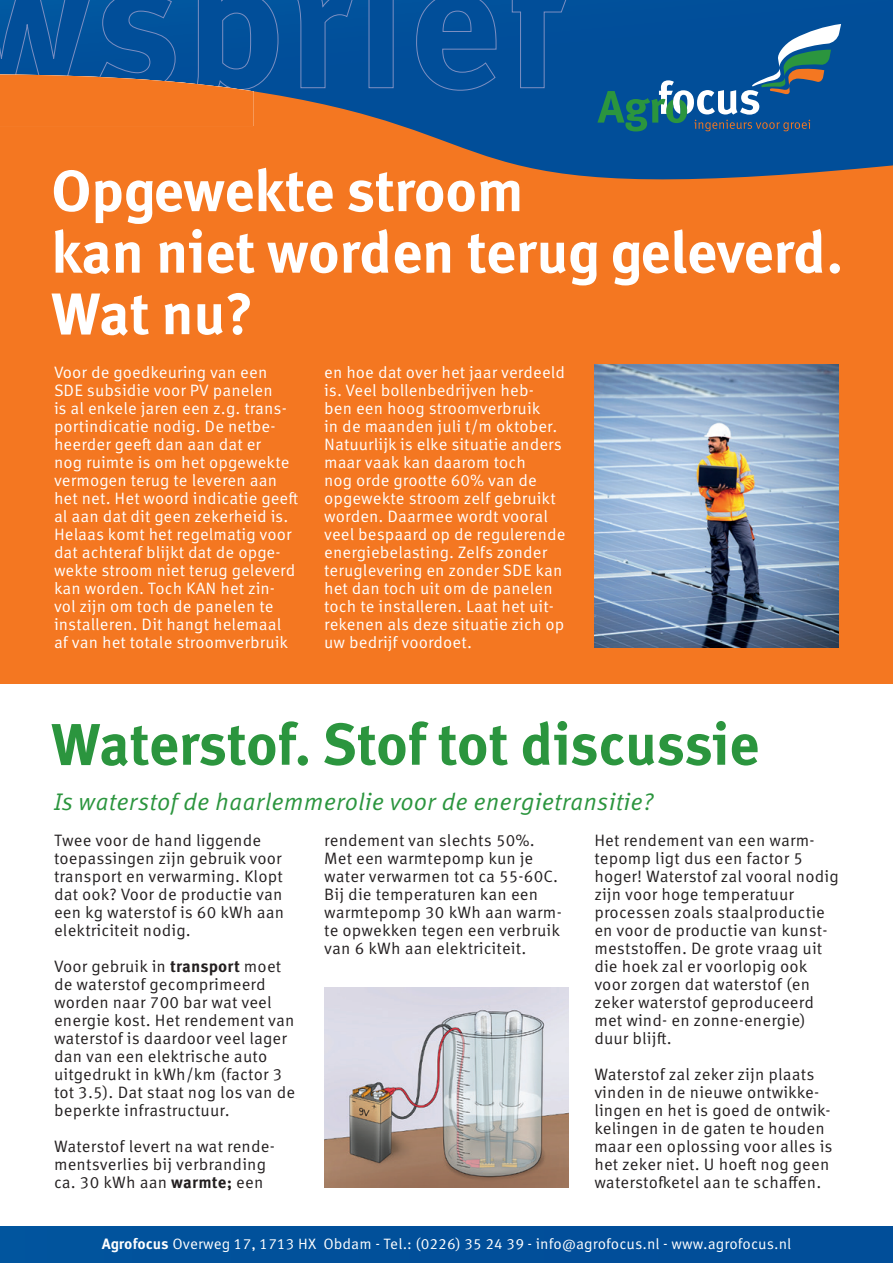
<style>
.page{position:relative;width:893px;height:1263px;background:#fff}
.page>*{position:absolute;margin:0;border:0;box-sizing:border-box;transform-origin:0 0}
.t1{font:700 58.5px/61.5px "Meta Correspondence Pro";letter-spacing:-.015em;color:#fff}
.t2{font:700 58.5px "Meta Correspondence Pro";letter-spacing:-.02em;color:#2b953e}
.t3{font:italic 24px "Meta Correspondence Pro";letter-spacing:.005em;color:#2b953e}
.t4{font:16.5px/18px "Meta Correspondence Pro";letter-spacing:.01em;color:#231f20}
.t5{font:16.5px/18px "Meta Correspondence Pro";letter-spacing:.005em;color:#fff}
.t6{font:15px "Meta Correspondence Pro";letter-spacing:.005em;color:#fff}
.s1{font-weight:700}
</style>
<div class="page">
<div style="left:0;top:55px;width:893px;height:629px;background:#f47721"></div>
<svg style="left:258px;top:0;width:635px;height:180px"></svg>
<svg style="left:0;top:0;width:573px;height:92px;background:#06529b"></svg>
<div style="left:0;top:1227px;width:893px;height:36px;background:#014f9a"></div>
<svg style="left:597px;top:24px;width:244px;height:107px;background:#216398"></svg>
<svg style="left:0;top:61px;width:254px;height:65px"></svg>
<img style="left:324px;top:987px;width:245px;height:201px">
<img style="left:594px;top:365px;width:245px;height:283px">
<p class="t1" style="left:51px;top:156px;width:475px">Opgewekte stroom</p>
<p class="t1" style="left:51px;top:218px;width:794px">kan niet worden terug geleverd.<br>Wat nu?</p>
<p class="t5" style="left:54px;top:362px;width:246px">Voor de goedkeuring van een<br>SDE subsidie voor PV panelen<br>is al enkele jaren een z.g. trans&shy;portindicatie nodig. De netbe&shy;heerder geeft dan aan dat er<br>nog ruimte is om het opgewekte vermogen terug te leveren aan het net. Het woord indicatie geeft al aan dat dit geen zekerheid is.<br>Helaas komt het regelmatig voor dat achteraf blijkt dat de opge&shy;wekte stroom niet terug geleverd kan worden. Toch KAN het zin&shy;vol zijn om toch de panelen te installeren. Dit hangt helemaal af van het totale stroomverbruik</p>
<p class="t5" style="left:324px;top:362px;width:243px">en hoe dat over het jaar verdeeld is. Veel bollenbedrijven heb&shy;ben een hoog stroomverbruik<br>in de maanden juli t/m oktober.<br>Natuurlijk is elke situatie anders maar vaak kan daarom toch<br>nog orde grootte 60% van de opgewekte stroom zelf gebruikt worden. Daarmee wordt vooral veel bespaard op de regulerende energiebelasting. Zelfs zonder teruglevering en zonder SDE kan het dan toch uit om de panelen toch te installeren. Laat het uit&shy;rekenen als deze situatie zich op uw bedrijf voordoet.</p>
<p class="t2" style="left:51px;top:698px;width:710px">Waterstof. Stof tot discussie</p>
<p class="t3" style="left:54px;top:783px;width:601px">Is waterstof de haarlemmerolie voor de energietransitie?</p>
<p class="t4" style="left:54px;top:830px;width:232px">Twee voor de hand liggende toepassingen zijn gebruik voor transport en verwarming. Klopt dat ook? Voor de productie van een kg waterstof is 60 kWh aan elektriciteit nodig.</p>
<p class="t4" style="left:54px;top:956px;width:243px">Voor gebruik in <span class="s1">transport</span> moet de waterstof gecomprimeerd worden naar 700 bar wat veel energie kost. Het rendement van waterstof is daardoor veel lager dan van een elektrische auto uitgedrukt in kWh/km (factor 3 tot 3.5). Dat staat nog los van de beperkte infrastructuur.</p>
<p class="t4" style="left:54px;top:1136px;width:222px">Waterstof levert na wat rende&shy;mentsverlies bij verbranding ca. 30 kWh aan <span class="s1">warmte;</span> een</p>
<p class="t4" style="left:324px;top:830px;width:239px">rendement van slechts 50%.<br>Met een warmtepomp kun je water verwarmen tot ca 55-60C.<br>Bij die temperaturen kan een warmtepomp 30 kWh aan warm&shy;te opwekken tegen een verbruik van 6 kWh aan elektriciteit.</p>
<p class="t4" style="left:594px;top:830px;width:246px">Het rendement van een warm&shy;tepomp ligt dus een factor 5 hoger! Waterstof zal vooral nodig zijn voor hoge temperatuur processen zoals staalproductie en voor de productie van kunst&shy;meststoffen. De grote vraag uit die hoek zal er voorlopig ook voor zorgen dat waterstof (en zeker waterstof geproduceerd met wind- en zonne-energie) duur blijft.</p>
<p class="t4" style="left:594px;top:1064px;width:240px">Waterstof zal zeker zijn plaats vinden in de nieuwe ontwikke&shy;lingen en het is goed de ontwik&shy;kelingen in de gaten te houden maar een oplossing voor alles is het zeker niet. U hoeft nog geen waterstofketel aan te schaffen.</p>
<p class="t6" style="left:102px;top:1232px;width:691px"><span class="s1">Agrofocus</span> Overweg 17, 1713 HX Obdam - Tel.: (0226) 35 24 39 - info@agrofocus.nl - www.agrofocus.nl</p>
</div>
